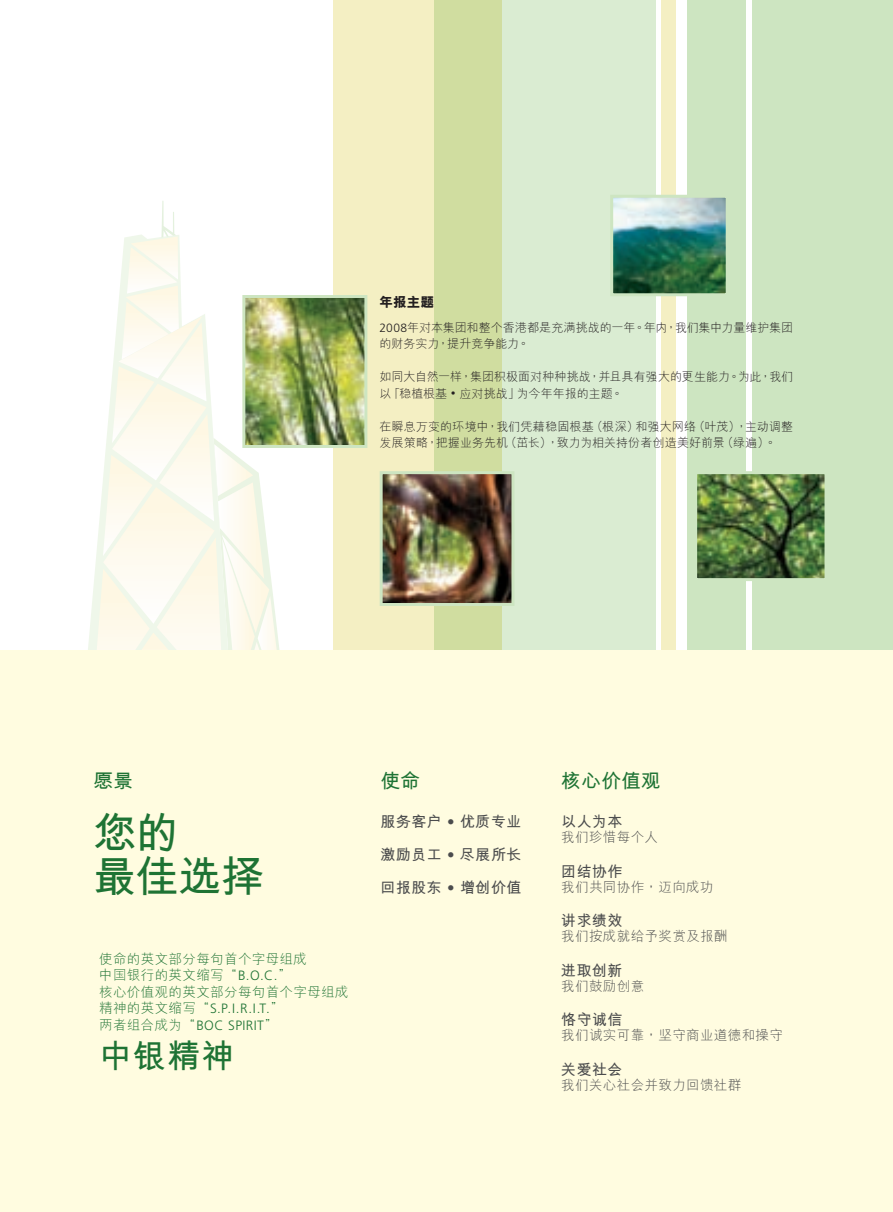
<style>
.page{position:relative;width:893px;height:1212px;background:#fff}
.page>*{position:absolute;margin:0;border:0;box-sizing:border-box;transform-origin:0 0}
.t1{font:700 43.2px "M Hei HKS";letter-spacing:-.01em;color:#1e7334}
.t2{font:700 33px "M Hei HKS";color:#1e7334}
.t3{font:700 19.5px "M Hei HKS";letter-spacing:.03em;color:#1e7334}
.t4{font:700 15px "M Hei HKS";letter-spacing:.03em;color:#4b4c4d}
.t5{font:300 13.5px "M Hei HKS";letter-spacing:.03em;color:#4b4c4d}
.t6{font:300 13.5px "M Hei HKS";letter-spacing:.03em;color:#1e7334}
.t7{font:300 13.5px "Frutiger LT Std";letter-spacing:.03em;color:#1e7334}
.t8{font:800 13.5px "M Hei HKS";color:#231f20}
.t9{font:300 12px/16.5px "M Hei HKS";color:#231f20}
.s1{font-family:"Frutiger LT Std"}
.s2{font-family:"Times LT Std";font-weight:400}
.s3{font-family:"M Hei HKS"}
</style>
<div class="page">
<div style="left:334px;top:0;width:168px;height:755px;background:#f4efc3"></div>
<svg style="left:434px;top:0;width:222px;height:651px;background:#d7e7c4"></svg>
<div style="left:661px;top:0;width:15px;height:755px;background:#f4efc3"></div>
<div style="left:687px;top:0;width:59px;height:755px;background:#cde5c1"></div>
<div style="left:752px;top:0;width:141px;height:755px;background:#cde5c1"></div>
<svg style="left:92px;top:201px;width:201px;height:450px"></svg>
<div style="left:0;top:651px;width:892px;height:561px;background:#fffce0"></div>
<img style="left:246px;top:299px;width:117px;height:145px">
<div style="left:242px;top:295px;width:125px;height:153px;border:3px solid #cde5c1"></div>
<img style="left:698px;top:475px;width:125px;height:102px">
<div style="left:694px;top:471px;width:133px;height:110px;border:3px solid #cde5c1"></div>
<img style="left:384px;top:475px;width:126px;height:127px">
<div style="left:380px;top:471px;width:134px;height:135px;border:3px solid #cde5c1"></div>
<img style="left:614px;top:199px;width:111px;height:93px">
<div style="left:610px;top:195px;width:119px;height:101px;border:3px solid #cde5c1"></div>
<p class="t8" style="left:379px;top:293px;width:56px">年報主題</p>
<p class="t9" style="left:379px;top:319px;width:415px"><span class="s1">2008</span>年對本集團和整個香港都是充滿挑戰的一年。年內，我們集中力量維護集團的財務實力，提昇競爭能力。</p>
<p class="t9" style="left:379px;top:368px;width:415px">如同大自然一樣，集團積極面對種種挑戰，並且具有強大的更生能力。為此，我們以「穩植根基 <span class="s2">•</span> 應對挑戰」為今年年報的主題。</p>
<p class="t9" style="left:379px;top:418px;width:415px">在瞬息萬變的環境中，我們憑藉穩固根基（根深）和強大網絡（葉茂），主動調整發展策略，把握業務先機（茁長），致力為相關持份者創造美好前景（綠遍）。</p>
<p class="t3" style="left:94px;top:767px;width:41px">願景</p>
<p class="t3" style="left:381px;top:767px;width:41px">使命</p>
<p class="t3" style="left:561px;top:767px;width:101px">核心價值觀</p>
<p class="t1" style="left:94px;top:802px;width:87px">您的</p>
<p class="t1" style="left:94px;top:845px;width:173px">最佳選擇</p>
<p class="t4" style="left:381px;top:811px;width:142px">服務客戶 <span class="s1">•</span> 優質專業</p>
<p class="t4" style="left:381px;top:844px;width:142px">激勵員工 <span class="s1">•</span> 盡展所長</p>
<p class="t4" style="left:381px;top:877px;width:142px">回報股東 <span class="s1">•</span> 增創價值</p>
<p class="t4" style="left:561px;top:811px;width:63px">以人為本</p>
<p class="t5" style="left:561px;top:828px;width:98px">我們珍惜每個人</p>
<p class="t4" style="left:561px;top:860px;width:63px">團結協作</p>
<p class="t5" style="left:561px;top:877px;width:154px">我們共同協作，邁向成功</p>
<p class="t4" style="left:561px;top:910px;width:63px">講求績效</p>
<p class="t5" style="left:561px;top:927px;width:168px">我們按成就給予獎賞及報酬</p>
<p class="t4" style="left:561px;top:959px;width:63px">進取創新</p>
<p class="t5" style="left:561px;top:976px;width:84px">我們鼓勵創意</p>
<p class="t4" style="left:561px;top:1009px;width:63px">恪守誠信</p>
<p class="t5" style="left:561px;top:1026px;width:223px">我們誠實可靠，堅守商業道德和操守</p>
<p class="t4" style="left:561px;top:1058px;width:63px">關愛社會</p>
<p class="t5" style="left:561px;top:1075px;width:182px">我們關心社會並致力回饋社群</p>
<p class="t6" style="left:99px;top:949px;width:209px">使命的英文部分每句首個字母組成</p>
<p class="t6" style="left:99px;top:966px;width:194px">中國銀行的英文縮寫“<span class="s1">B.O.C.</span>”</p>
<p class="t6" style="left:99px;top:982px;width:251px">核心價值觀的英文部分每句首個字母組成</p>
<p class="t7" style="left:99px;top:1001px;width:186px"><span class="s3">精神的英文縮寫“</span>S.P.I.R.I.T.<span class="s3">”</span></p>
<p class="t7" style="left:99px;top:1017px;width:180px"><span class="s3">兩者組合成為“</span>BOC SPIRIT<span class="s3">”</span></p>
<p class="t2" style="left:99px;top:1032px;width:136px">中銀精神</p>
</div>
